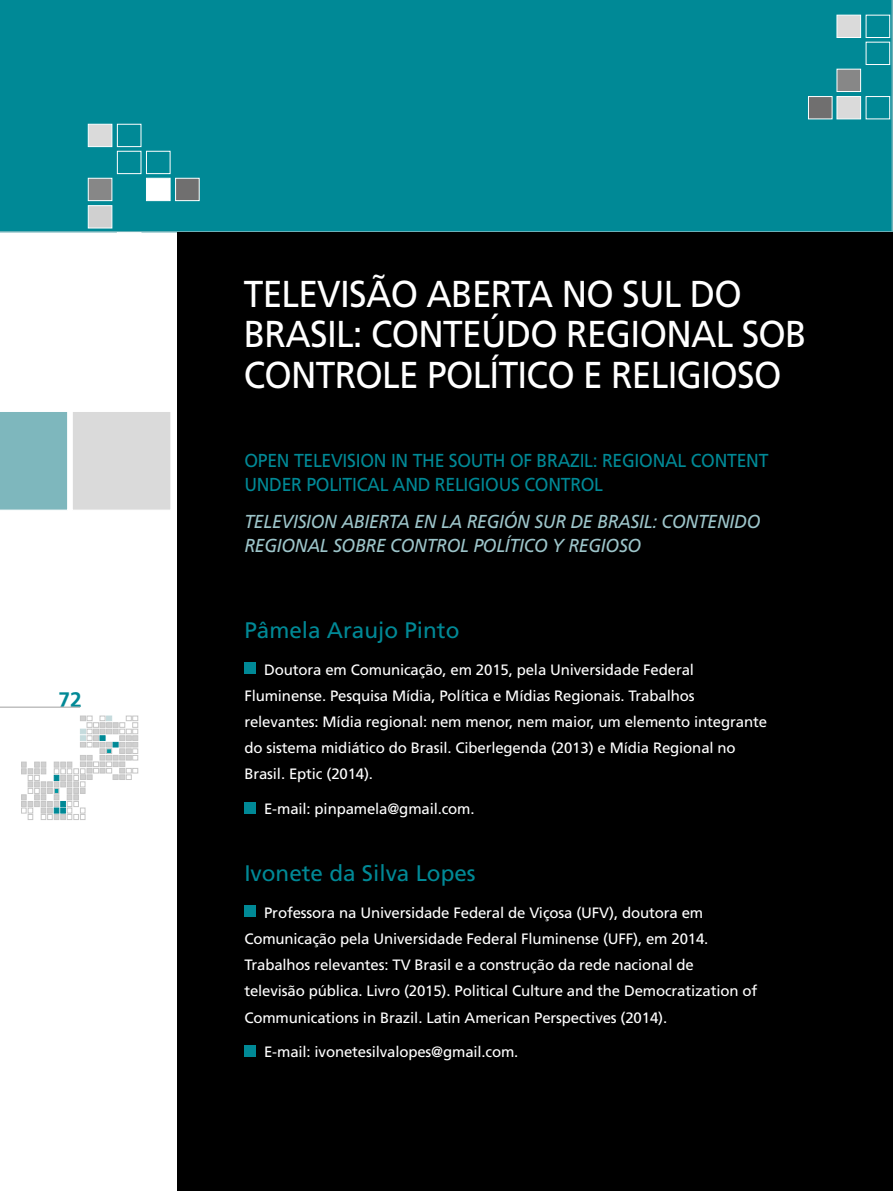
<style>
.page{position:relative;width:893px;height:1191px;background:#fff}
.page>*{position:absolute;margin:0;border:0;box-sizing:border-box;transform-origin:0 0}
.t1{font:37.5px/40.5px "Frutiger";letter-spacing:-.02em;color:#fff;scale:.94 1}
.t2{font:22.5px "Frutiger";color:#008996}
.t3{font:700 21px "Frutiger";color:#008996}
.t4{font:italic 18.75px/24.5px "Frutiger";letter-spacing:-.015em;color:#9dc5ca;scale:.94 1}
.t5{font:18.75px/24.5px "Frutiger";letter-spacing:-.015em;color:#008996;scale:.94 1}
.t6{font:15px/26.2px "Frutiger";letter-spacing:-.01em;color:#fff}
</style>
<div class="page">
<svg style="left:21px;top:716px;width:117px;height:103px"></svg>
<hr style="left:0;top:707px;width:80px;height:1px;background:#bcbcbc">
<div style="left:0;top:0;width:893px;height:232px;background:#008996"></div>
<div style="left:88px;top:178px;width:24px;height:23px;background:#878787;border:1px solid #fff"></div>
<div style="left:146px;top:178px;width:24px;height:23px;background:#fff;border:1px solid #fff"></div>
<div style="left:175px;top:178px;width:24px;height:23px;background:#706f6f;border:1px solid #fff"></div>
<div style="left:117px;top:151px;width:24px;height:23px;border:1px solid #fff"></div>
<div style="left:146px;top:151px;width:24px;height:23px;border:1px solid #fff"></div>
<div style="left:88px;top:124px;width:24px;height:23px;background:#dadada;border:1px solid #fff"></div>
<div style="left:117px;top:124px;width:24px;height:23px;border:1px solid #fff"></div>
<div style="left:117px;top:232px;width:24px;height:23px;border:1px solid #fff"></div>
<div style="left:88px;top:205px;width:24px;height:23px;background:#d0d0d0;border:1px solid #fff"></div>
<div style="left:837px;top:69px;width:24px;height:23px;background:#878787;border:1px solid #fff"></div>
<div style="left:866px;top:42px;width:24px;height:23px;border:1px solid #fff"></div>
<div style="left:837px;top:15px;width:24px;height:23px;background:#dadada;border:1px solid #fff"></div>
<div style="left:866px;top:15px;width:24px;height:23px;border:1px solid #fff"></div>
<div style="left:837px;top:96px;width:24px;height:23px;background:#dadada;border:1px solid #fff"></div>
<div style="left:866px;top:96px;width:24px;height:23px;border:1px solid #fff"></div>
<div style="left:808px;top:96px;width:24px;height:23px;background:#706f6f;border:1px solid #fff"></div>
<div style="left:177px;top:232px;width:716px;height:959px;background:#000"></div>
<hr style="left:892px;top:232px;width:1px;height:959px;background:#d1e2e4">
<div style="left:72px;top:411px;width:99px;height:99px;background:#dadada;border:1px solid #fff"></div>
<div style="left:0;top:412px;width:68px;height:98px;background:#7eb7bd"></div>
<div style="left:244px;top:662px;width:12px;height:12px;background:#008996"></div>
<div style="left:244px;top:802px;width:12px;height:11px;background:#008996"></div>
<div style="left:244px;top:905px;width:12px;height:12px;background:#008996"></div>
<div style="left:244px;top:1045px;width:12px;height:11px;background:#008996"></div>
<h3 class="t3" style="left:58px;top:687px;width:25px">72</h3>
<h1 class="t1" style="left:244px;top:273px;width:600px">TELEVISÃO ABERTA NO SUL DO<br>BRASIL: CONTEÚDO REGIONAL SOB<br>CONTROLE POLÍTICO E RELIGIOSO</h1>
<p class="t5" style="left:244px;top:448px;width:559px">OPEN TELEVISION IN THE SOUTH OF BRAZIL: REGIONAL CONTENT<br>UNDER POLITICAL AND RELIGIOUS CONTROL</p>
<p class="t4" style="left:244px;top:509px;width:550px">TELEVISION ABIERTA EN LA REGIÓN SUR DE BRASIL: CONTENIDO<br>REGIONAL SOBRE CONTROL POLÍTICO Y REGIOSO</p>
<h2 class="t2" style="left:244px;top:617px;width:217px">Pâmela Araujo Pinto</h2>
<p class="t6" style="left:244px;top:656px;width:524px;text-indent:20px">Doutora em Comunicação, em 2015, pela Universidade Federal Fluminense. Pesquisa Mídia, Política e Mídias Regionais. Trabalhos relevantes: Mídia regional: nem menor, nem maior, um elemento integrante do sistema midiático do Brasil. Ciberlegenda (2013) e Mídia Regional no Brasil. Eptic (2014).</p>
<p class="t6" style="left:264px;top:796px;width:212px">E-mail: pinpamela@gmail.com.</p>
<h2 class="t2" style="left:244px;top:860px;width:233px">Ivonete da Silva Lopes</h2>
<p class="t6" style="left:244px;top:899px;width:514px;text-indent:20px">Professora na Universidade Federal de Viçosa (UFV), doutora em Comunicação pela Universidade Federal Fluminense (UFF), em 2014.<br>Trabalhos relevantes: TV Brasil e a construção da rede nacional de televisão pública. Livro (2015). Political Culture and the Democratization of Communications in Brazil. Latin American Perspectives (2014).</p>
<p class="t6" style="left:264px;top:1039px;width:256px">E-mail: ivonetesilvalopes@gmail.com.</p>
</div>
